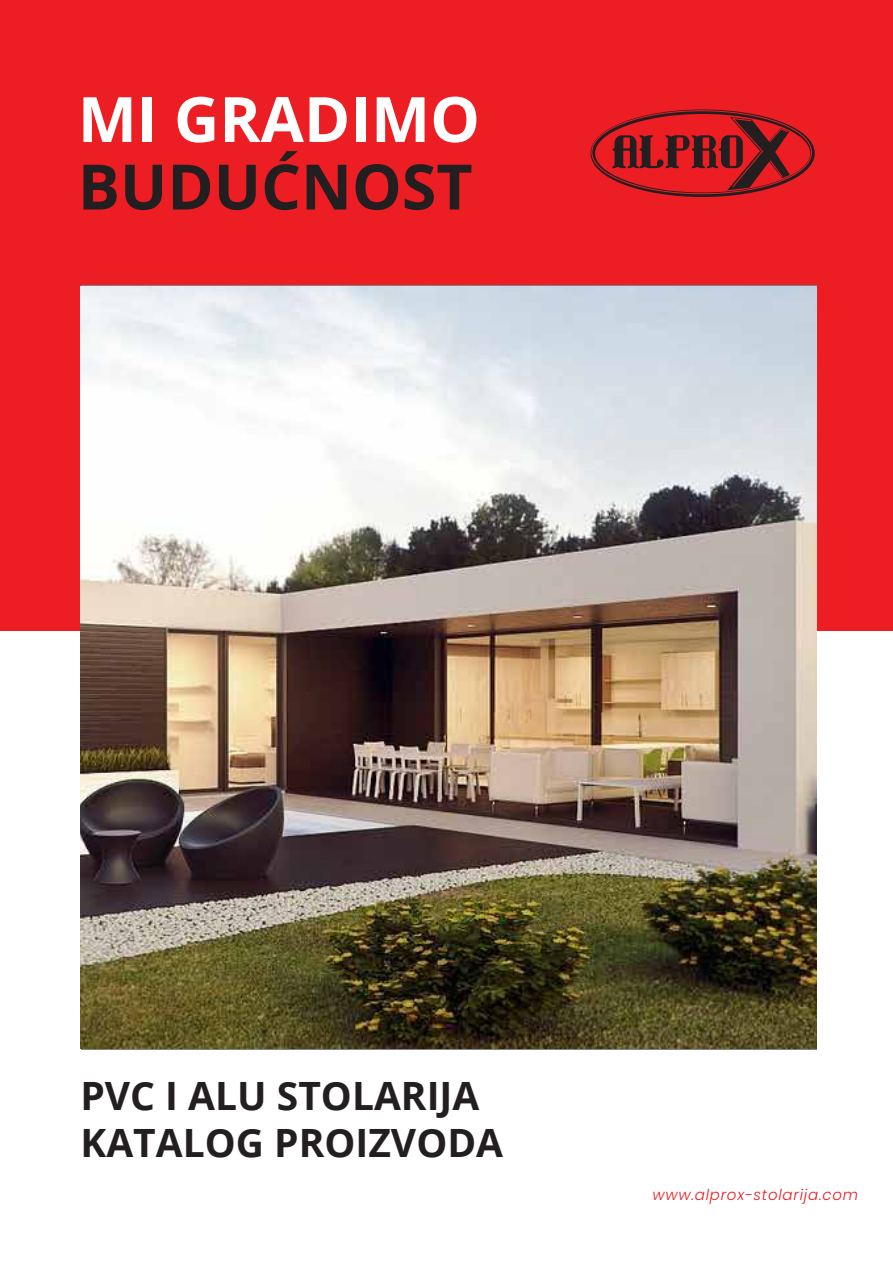
<style>
.page{position:relative;width:893px;height:1263px;background:#fff}
.page>*{position:absolute;margin:0;border:0;box-sizing:border-box;transform-origin:0 0}
.t1{font:700 62.7px "Open Sans";color:#fff}
.t2{font:700 62.7px "Open Sans";color:#231f20}
.t3{font:700 39px/46.8px "Open Sans";color:#231f20}
.t4{font:italic 300 15px "Poppins";letter-spacing:.05em;color:#ed1d24}
</style>
<div class="page">
<div style="left:0;top:0;width:893px;height:630px;background:#ed1d24"></div>
<div style="left:591px;top:109px;width:224px;height:88px;border:4px solid #231f20;border-radius:50%"></div>
<svg style="left:612px;top:117px;width:178px;height:73px"></svg>
<img style="left:81px;top:286px;width:735px;height:763px">
<h1 class="t1" style="left:78px;top:75px;width:404px">MI GRADIMO</h1>
<h1 class="t2" style="left:78px;top:142px;width:396px">BUDUĆNOST</h1>
<p class="t3" style="left:80px;top:1071px;width:424px">PVC I ALU STOLARIJA<br>KATALOG PROIZVODA</p>
<p class="t4" style="left:652px;top:1186px;width:207px">www.alprox-stolarija.com</p>
</div>
